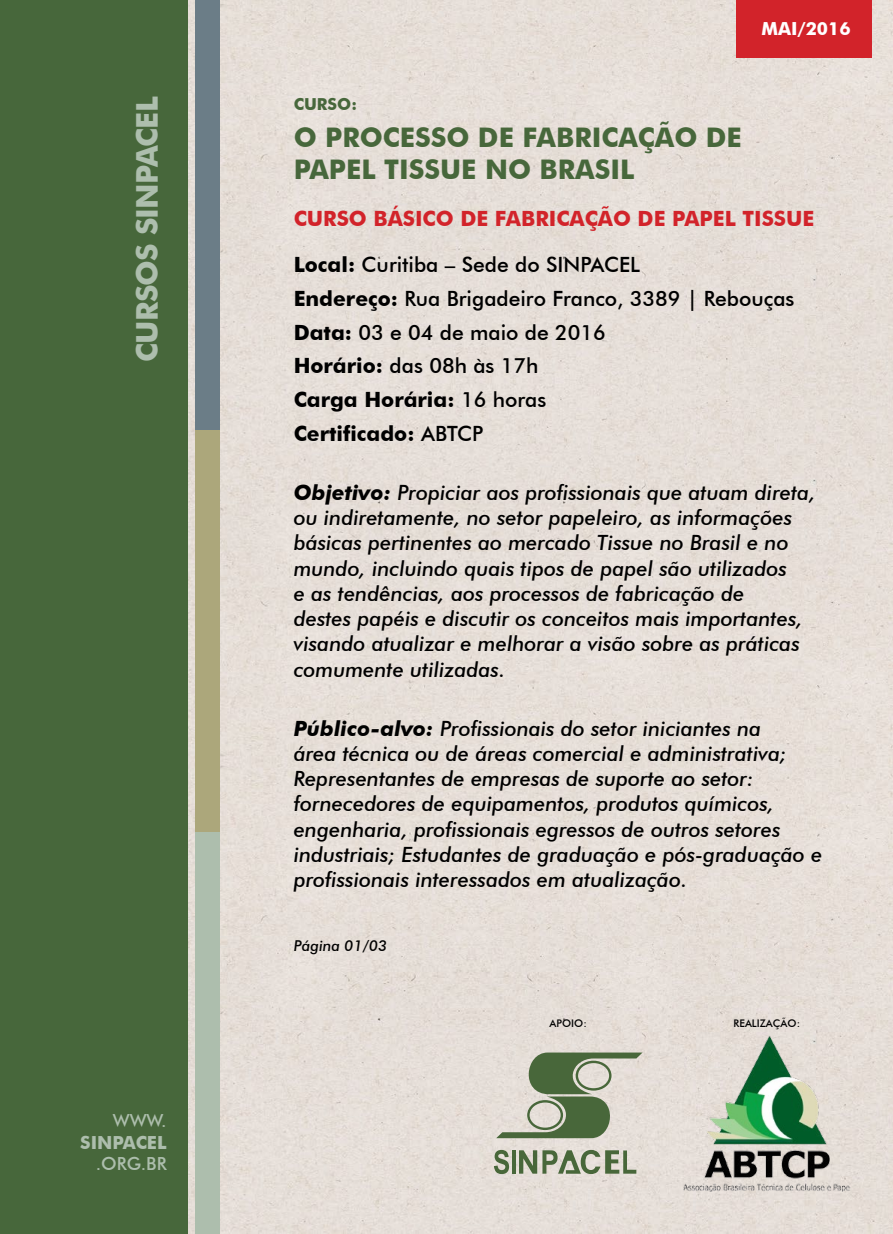
<style>
.page{position:relative;width:893px;height:1234px;background:#fff}
.page>*{position:absolute;margin:0;border:0;box-sizing:border-box;transform-origin:0 0}
.t1{font:700 30px "Futura BT";letter-spacing:-.025em;color:#adbead}
.t2{font:700 27px "Futura BT";color:#47673b}
.t3{font:italic 500 21px/25.2px "Futura BT";color:#000}
.t4{font:500 21px/33.8px "Futura BT";color:#000}
.t5{font:700 21px "Futura BT";color:#d2232a}
.t6{font:500 18px "Futura BT";color:#adbead}
.t7{font:700 18px "Futura BT";letter-spacing:-.01em;color:#adbead}
.t8{font:700 18px "Futura BT";color:#fff}
.t9{font:700 16.5px "Futura BT";color:#47673b}
.t10{font:italic 500 15px "Futura BT";color:#000}
.t11{font:500 10.5px "Futura BT";color:#000}
.s1{font-weight:700}
</style>
<div class="page">
<div style="left:188px;top:0;width:705px;height:1233px;background:#e6ded8"></div>
<div style="left:0;top:0;width:188px;height:1233px;background:#47673b"></div>
<div style="left:195px;top:0;width:25px;height:430px;background:#6b7d87"></div>
<div style="left:195px;top:430px;width:25px;height:402px;background:#aca77b"></div>
<div style="left:195px;top:832px;width:25px;height:401px;background:#adbead"></div>
<div style="left:736px;top:0;width:136px;height:57px;background:#d2232a"></div>
<svg style="left:496px;top:1052px;width:147px;height:85px;background:#a8af9a"></svg>
<hr style="left:512px;top:1149px;width:3px;height:24px;background:#48673a">
<svg style="left:494px;top:1149px;width:15px;height:24px"></svg>
<svg style="left:519px;top:1149px;width:117px;height:24px;background:#a0a992"></svg>
<img style="left:683px;top:1034px;width:167px;height:157px">
<h1 class="t1" style="left:129px;top:361px;width:264px;rotate:-90deg">CURSOS SIN PACEL</h1>
<p class="t6" style="left:113px;top:1109px;width:55px">www.</p>
<p class="t7" style="left:80px;top:1130px;width:77px">SIN PACEL</p>
<p class="t6" style="left:96px;top:1152px;width:62px">.org.br</p>
<p class="t8" style="left:761px;top:18px;width:91px">MAI/2016</p>
<p class="t9" style="left:294px;top:94px;width:65px">CURSO:</p>
<p class="t2" style="left:294px;top:121px;width:68px">O PROC</p>
<p class="t2" style="left:400px;top:121px;width:34px">ESSO</p>
<p class="t2" style="left:478px;top:121px;width:265px">DE FABRICAÇÃO DE</p>
<p class="t2" style="left:294px;top:153px;width:133px">PAPEL TISSU</p>
<p class="t2" style="left:461px;top:153px;width:175px">E NO BRASIL</p>
<p class="t5" style="left:294px;top:205px;width:29px">CURSO</p>
<p class="t5" style="left:373px;top:205px;width:403px">BÁSICO DE FABRICAÇÃO DE PAPEL TISSU</p>
<p class="t5" style="left:802px;top:205px;width:13px">E</p>
<p class="t4" style="left:294px;top:247px;width:502px"><span class="s1">LOCAL:</span> Curitiba – Sede do SINPACEL<br><span class="s1">ENDEREÇO:</span> Rua Brigadeiro Franco, 3389 | Rebouças<br><span class="s1">DATA:</span> 03 e 04 de maio de 2016<br><span class="s1">HORÁRIO:</span> das 08h às 17h<br><span class="s1">CARGA HORÁRIA:</span> 16 horas<br><span class="s1">CERTIFICADO:</span> ABTCP</p>
<p class="t3" style="left:294px;top:479px;width:523px"><span class="s1">Objetivo:</span> Propiciar aos profissionais que atuam direta, ou indiretamente, no setor papeleiro, as informações básicas pertinentes ao mercado Tissue no Brasil e no mundo, incluindo quais tipos de papel são utilizados<br>e as tendências, aos processos de fabricação de<br>destes papéis e discutir os conceitos mais importantes, visando atualizar e melhorar a visão sobre as práticas comumente utilizadas.</p>
<p class="t3" style="left:294px;top:715px;width:530px"><span class="s1">Público-alvo:</span> Profissionais do setor iniciantes na<br>área técnica ou de áreas comercial e administrativa; Representantes de empresas de suporte ao setor: fornecedores de equipamentos, produtos químicos, engenharia, profissionais egressos de outros setores industriais; Estudantes de graduação e pós-graduação e profissionais interessados em atualização.</p>
<p class="t10" style="left:294px;top:936px;width:95px">Página 01/03</p>
<p class="t11" style="left:550px;top:1016px;width:39px">APOIO:</p>
<p class="t11" style="left:733px;top:1016px;width:68px">REALIZAÇÃO:</p>
</div>
